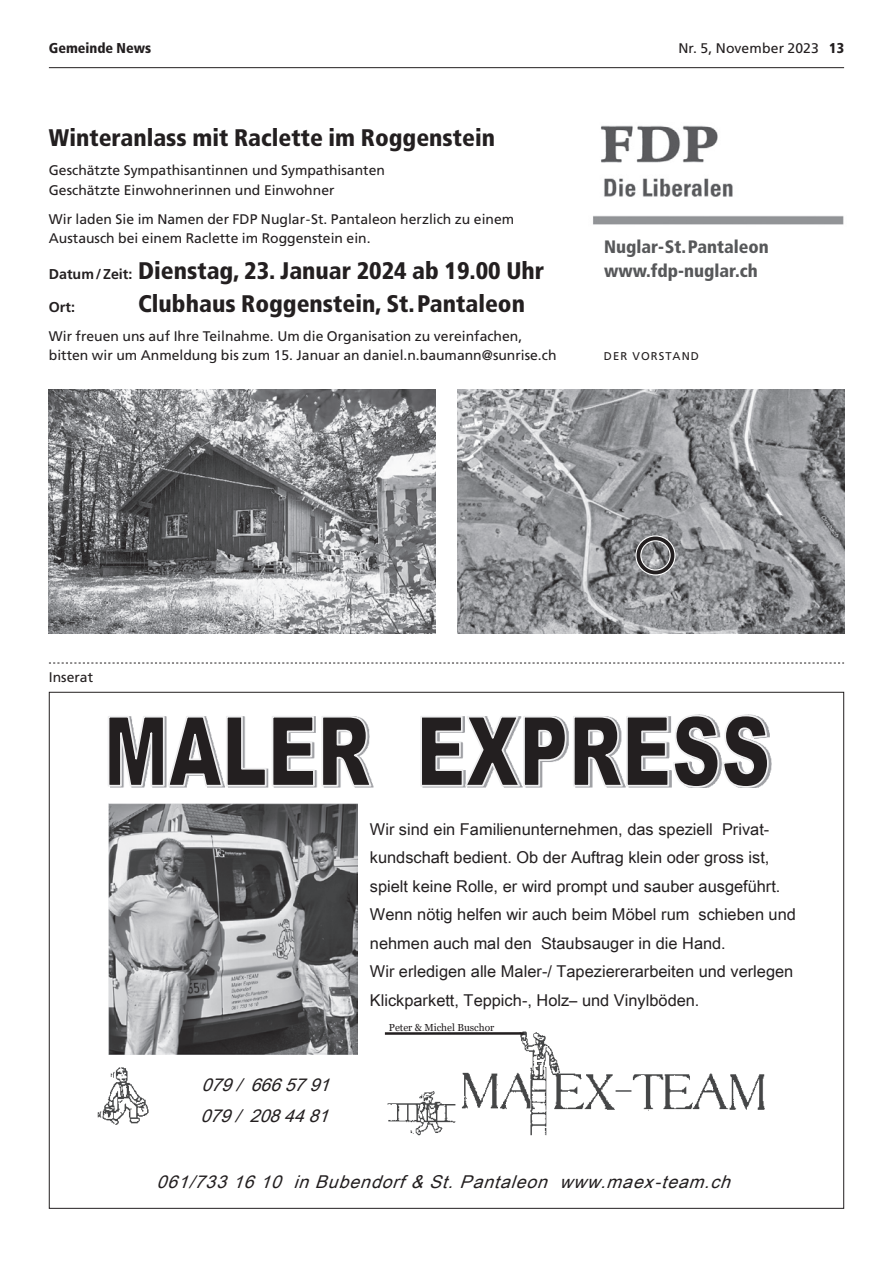
<style>
.page{position:relative;width:893px;height:1263px;background:#fff}
.page>*{position:absolute;margin:0;border:0;box-sizing:border-box;transform-origin:0 0}
.t1{font:900 condensed 24px "Frutiger LT Std";color:#231f20}
.t2{font:900 condensed 18px/24px "Frutiger LT Std";color:#57585a}
.t3{font:italic 17.7px/30.8px "Arial Unicode MS";color:#231f20}
.t4{font:16.35px/28.5px "Arial Unicode MS";color:#231f20}
.t5{font:900 condensed 14.25px "Frutiger LT Std";color:#231f20}
.t6{font:700 14.25px "Frutiger LT Std";color:#231f20}
.t7{font:13.95px/19.5px "Frutiger LT Std";color:#231f20}
.t8{font:11.25px "Frutiger LT Std";letter-spacing:.1em;color:#231f20}
.t9{font:10.2px "Georgia";color:#231f20}
.s1{font-weight:900;font-stretch:condensed;font-size:14.25px}
.s2{font-weight:700;font-stretch:normal;font-size:14.25px}
</style>
<div class="page">
<hr style="left:49px;top:67px;width:795px;height:1px;background:#231f20">
<img style="left:593px;top:125px;width:251px;height:100px">
<img style="left:49px;top:390px;width:387px;height:243px">
<img style="left:457px;top:390px;width:387px;height:243px">
<div style="left:635px;top:535px;width:40px;height:40px;border:6px solid #fff;border-radius:50%"></div>
<div style="left:636px;top:536px;width:38px;height:38px;border:4px solid #231f20;border-radius:50%"></div>
<svg style="left:49px;top:663px;width:795px;height:1px"></svg>
<img style="left:97px;top:1067px;width:52px;height:58px">
<img style="left:110px;top:755px;width:661px;height:33px">
<svg style="left:108px;top:716px;width:265px;height:71px"></svg>
<svg style="left:419px;top:714px;width:351px;height:74px"></svg>
<img style="left:387px;top:1031px;width:378px;height:105px">
<hr style="left:385px;top:1032px;width:139px;height:3px;background:#231f20">
<img style="left:109px;top:803px;width:248px;height:251px">
<p class="t5" style="left:49px;top:40px;width:104px">Gemeinde News</p>
<p class="t7" style="left:678px;top:39px;width:167px">Nr. 5, November 2023 <span class="s1">13</span></p>
<h1 class="t1" style="left:49px;top:123px;width:448px">Winteranlass mit Raclette im Roggenstein</h1>
<p class="t7" style="left:49px;top:161px;width:338px">Geschätzte Sympathisantinnen und Sympathisanten<br>Geschätzte Einwohnerinnen und Einwohner</p>
<p class="t7" style="left:49px;top:209px;width:467px">Wir laden Sie im Namen der FDP Nuglar-St. Pantaleon herzlich zu einem<br>Austausch bei einem Raclette im Roggenstein ein.</p>
<h1 class="t1" style="left:49px;top:257px;width:497px"><span class="s2">Datum / Zeit:</span> Dienstag, 23. Januar 2024 ab 19.00 Uhr</h1>
<p class="t6" style="left:49px;top:298px;width:28px">Ort:</p>
<h1 class="t1" style="left:138px;top:289px;width:388px">Clubhaus Roggenstein, St. Pantaleon</h1>
<p class="t7" style="left:49px;top:326px;width:509px">Wir freuen uns auf Ihre Teilnahme. Um die Organisation zu vereinfachen, bitten wir um Anmeldung bis zum 15. Januar an daniel.n.baumann@sunrise.ch</p>
<p class="t2" style="left:604px;top:235px;width:166px">Nuglar-St. Pantaleon www.fdp-nuglar.ch</p>
<p class="t8" style="left:604px;top:350px;width:97px">DER VORSTAND</p>
<p class="t7" style="left:49px;top:668px;width:46px">Inserat</p>
<p class="t3" style="left:200px;top:1069px;width:138px">079/ 6665791<br>079/ 2084481</p>
<p class="t4" style="left:370px;top:814px;width:427px">Wir sind ein Familienunternehmen, das speziell Privat&shy;kundschaft bedient. Ob der Auftrag klein oder gross ist, spielt keine Rolle, er wird prompt und sauber ausgeführt.<br>Wenn nötig helfen wir auch beim Möbel rum schieben und nehmen auch mal den Staubsauger in die Hand.<br>Wir erledigen alle Maler-/ Tapeziererarbeiten und verlegen Klickparkett, Teppich-, Holz– und Vinylböden.</p>
<p class="t9" style="left:389px;top:1021px;width:107px">Peter &amp; Michel Buschor</p>
<p class="t3" style="left:156px;top:1166px;width:583px">061/7331610 inBubendorf&amp;St.Pantaleon www.maex-team.ch</p>
</div>
